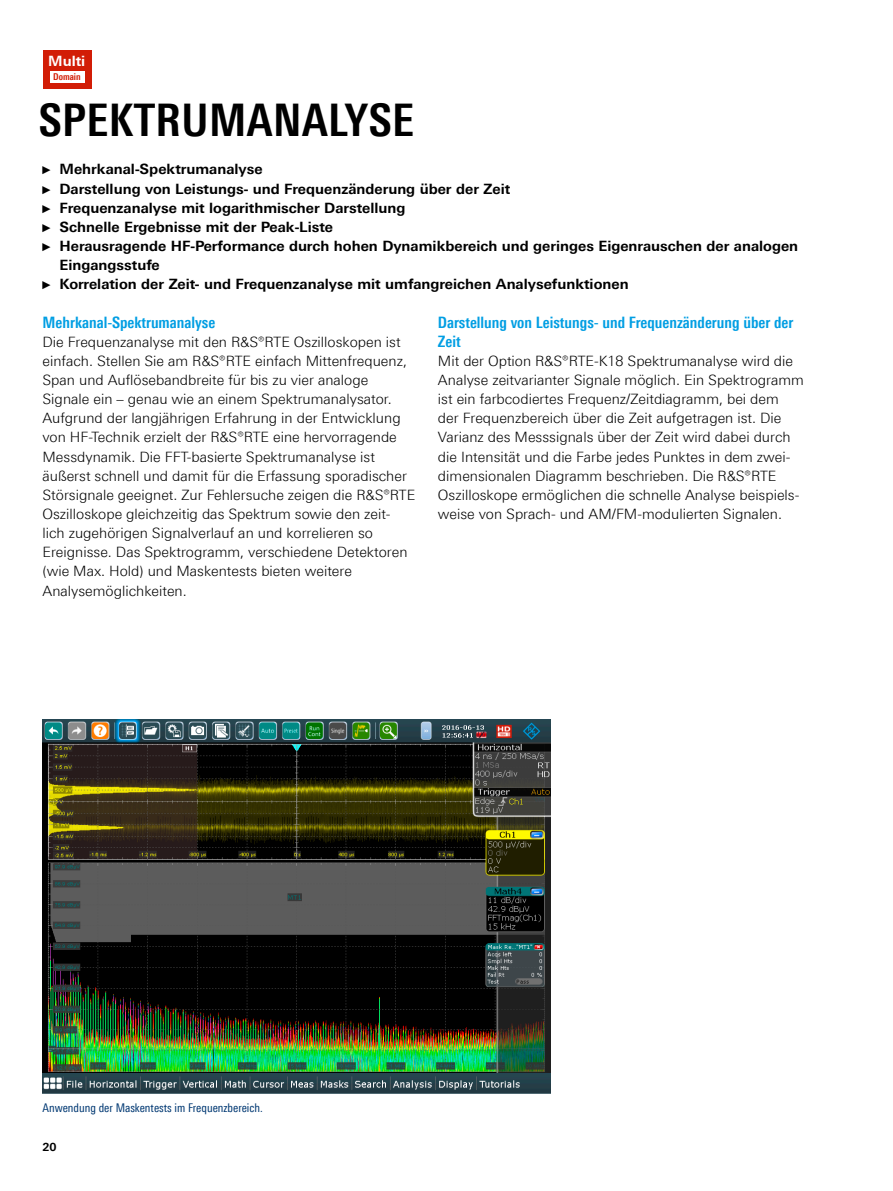
<style>
.page{position:relative;width:893px;height:1191px;background:#fff}
.page>*{position:absolute;margin:0;border:0;box-sizing:border-box;transform-origin:0 0}
.Seiten_Headline_30Pt{font:700 45px "Linotype Univers 620 Cn";letter-spacing:.01em;color:#000}
.Absatzfett_cyan{font:700 15.75px/19.2px "Linotype Univers 620 Cn";color:#009ee3}
.Haupttext_ohne_Absta{font:300 14.25px/19.2px "Linotype Univers 330";color:#000}
.t1{font:700 14.25px/19.2px "Linotype Univers 630";color:#000}
.t2{font:700 14.25px "Linotype Univers 630";color:#fff}
.Bildunterschrift{font:12px "Linotype Univers 420 Cn";color:#003872}
.t3{font:700 11.25px "Linotype Univers 630";color:#000}
.t4{font:700 9.45px "Linotype Univers 620 Cn";color:#d21d06}
.s1{font-family:"Arial Narrow";font-weight:400;font-size:11.4px}
</style>
<div class="page">
<img style="left:43px;top:720px;width:508px;height:373px">
<div style="left:43px;top:50px;width:48px;height:38px;background:#d21d06"></div>
<div style="left:50px;top:71px;width:35px;height:11px;background:#fff"></div>
<p class="t2" style="left:48px;top:52px;width:39px">Multi</p>
<p class="t4" style="left:53px;top:71px;width:29px">Domain</p>
<p class="Seiten_Headline_30Pt" style="left:39px;top:93px;width:377px">SPEKTRUMANALYSE</p>
<p class="t1" style="left:43px;top:160px;width:222px"><span class="s1">►</span> Mehrkanal-Spektrumanalyse</p>
<p class="t1" style="left:43px;top:179px;width:469px"><span class="s1">►</span> Darstellung von Leistungs- und Frequenzänderung über der Zeit</p>
<p class="t1" style="left:43px;top:198px;width:364px"><span class="s1">►</span> Frequenzanalyse mit logarithmischer Darstellung</p>
<p class="t1" style="left:43px;top:217px;width:292px"><span class="s1">►</span> Schnelle Ergebnisse mit der Peak-Liste</p>
<p class="t1" style="left:60px;top:236px;width:740px;text-indent:-17px"><span class="s1">►</span> Herausragende HF-Performance durch hohen Dynamikbereich und geringes Eigenrauschen der analogen<br>Eingangsstufe</p>
<p class="t1" style="left:43px;top:274px;width:588px"><span class="s1">►</span> Korrelation der Zeit- und Frequenzanalyse mit umfangreichen Analysefunktionen</p>
<p class="Absatzfett_cyan" style="left:43px;top:312px;width:174px">Mehrkanal-Spektrumanalyse</p>
<p class="Haupttext_ohne_Absta" style="left:43px;top:332px;width:374px">Die Frequenzanalyse mit den R&amp;S®RTE Oszilloskopen ist einfach. Stellen Sie am R&amp;S®RTE einfach Mittenfrequenz, Span und Auflösebandbreite für bis zu vier analoge Signale ein – genau wie an einem Spektrumanalysator.<br>Aufgrund der langjährigen Erfahrung in der Entwicklung von HF-Technik erzielt der R&amp;S®RTE eine hervorragende Messdynamik. Die FFT-basierte Spektrumanalyse ist äußerst schnell und damit für die Erfassung sporadischer Störsignale geeignet. Zur Fehlersuche zeigen die R&amp;S®RTE Oszilloskope gleichzeitig das Spektrum sowie den zeit&shy;lich zugehörigen Signalverlauf an und korrelieren so Ereignisse. Das Spektrogramm, verschiedene Detektoren (wie Max. Hold) und Maskentests bieten weitere Analysemöglichkeiten.</p>
<p class="Absatzfett_cyan" style="left:438px;top:312px;width:357px">Darstellung von Leistungs- und Frequenzänderung über der<br>Zeit</p>
<p class="Haupttext_ohne_Absta" style="left:438px;top:351px;width:367px">Mit der Option R&amp;S®RTE-K18 Spektrumanalyse wird die Analyse zeitvarianter Signale möglich. Ein Spektrogramm ist ein farbcodiertes Frequenz/Zeitdiagramm, bei dem<br>der Frequenzbereich über die Zeit aufgetragen ist. Die Varianz des Messsignals über der Zeit wird dabei durch die Intensität und die Farbe jedes Punktes in dem zwei&shy;dimensionalen Diagramm beschrieben. Die R&amp;S®RTE Oszilloskope ermöglichen die schnelle Analyse beispiels&shy;weise von Sprach- und AM/FM-modulierten Signalen.</p>
<p class="Bildunterschrift" style="left:43px;top:1101px;width:222px">Anwendung der Maskentests im Frequenzbereich.</p>
<p class="t3" style="left:43px;top:1139px;width:16px">20</p>
</div>
